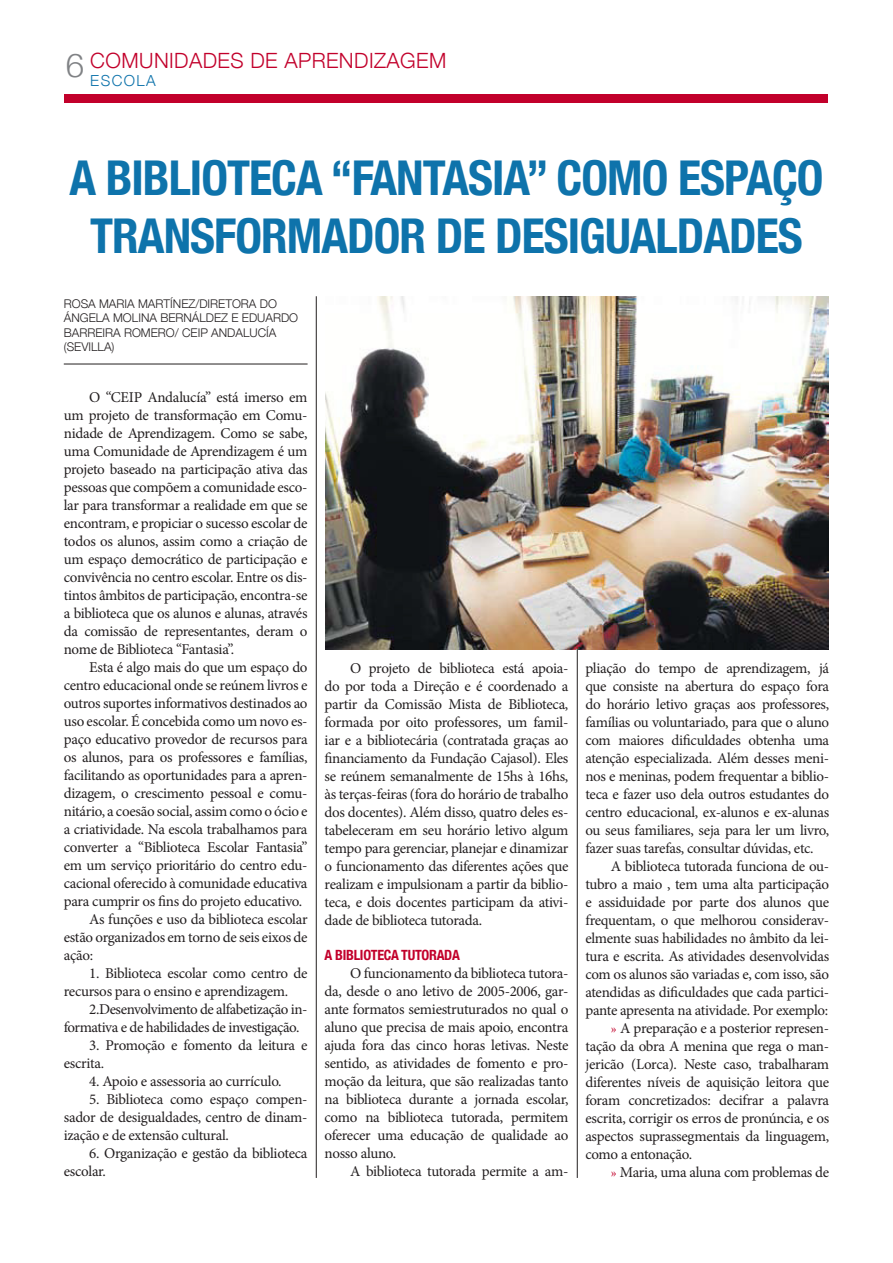
<style>
.page{position:relative;width:893px;height:1263px;background:#fff}
.page>*{position:absolute;margin:0;border:0;box-sizing:border-box;transform-origin:0 0}
.titulo{font:700 condensed 48px/57.6px "Helvetica Neue";letter-spacing:-.02em;color:#0e73ab;text-align:center}
.t1{font:300 33px "Helvetica Neue";color:#808285}
.t2{font:300 21px "Helvetica Neue";letter-spacing:.02em;color:#c2002b}
.t3{font:300 15.3px "Helvetica Neue";letter-spacing:.09em;color:#0e73ab}
.texto{font:15px/18px "Minion Pro";letter-spacing:-.02em;color:#231f20;text-align:justify}
.subtitulo{font:700 condensed 14.1px "Helvetica Neue";letter-spacing:-.02em;color:#c2002b}
.AUTOR{font:300 12px/14.4px "Helvetica Neue";color:#231f20}
.s1{font-size:13.5px;color:#c2002b}
</style>
<div class="page">
<div style="left:65px;top:94px;width:763px;height:9px;background:#c2002b"></div>
<hr style="left:64px;top:364px;width:244px;height:1px;background:#231f20">
<hr style="left:316px;top:296px;width:1px;height:882px;background:#231f20">
<hr style="left:577px;top:609px;width:1px;height:569px;background:#231f20">
<img style="left:325px;top:296px;width:503px;height:353px">
<p class="t1" style="left:66px;top:39px;width:20px">6</p>
<p class="t2" style="left:90px;top:44px;width:358px">COMUNIDADES DE APRENDIZAGEM</p>
<p class="t3" style="left:90px;top:68px;width:67px">ESCOLA</p>
<p class="titulo" style="left:69px;top:146px;width:755px">A BIBLIOTECA “FANTASIA” COMO ESPAÇO<br>TRANSFORMADOR DE DESIGUALDADES</p>
<p class="AUTOR" style="left:64px;top:296px;width:236px">ROSA MARIA MARTÍNEZ/DIRETORA DO<br>ÁNGELA MOLINA BERNÁLDEZ E EDUARDO<br>BARREIRA ROMERO/ CEIP ANDALUCÍA (SEVILLA)</p>
<p class="texto" style="left:64px;top:388px;width:245px;text-indent:26px">O “CEIP Andalucía” está imerso em um projeto de transformação em Comu&shy;nidade de Aprendizagem. Como se sabe, uma Comunidade de Aprendizagem é um projeto baseado na participação ativa das pessoas que compõem a comunidade esco&shy;lar para transformar a realidade em que se encontram, e propiciar o sucesso escolar de todos os alunos, assim como a criação de um espaço democrático de participação e convivência no centro escolar. Entre os dis&shy;tintos âmbitos de participação, encontra-se a biblioteca que os alunos e alunas, através da comissão de representantes, deram o nome de Biblioteca “Fantasia”.</p>
<p class="texto" style="left:64px;top:658px;width:245px;text-indent:26px">Esta é algo mais do que um espaço do centro educacional onde se reúnem livros e outros suportes informativos destinados ao uso escolar. É concebida como um novo es&shy;paço educativo provedor de recursos para os alunos, para os professores e famílias, facilitando as oportunidades para a apren&shy;dizagem, o crescimento pessoal e comu&shy;nitário, a coesão social, assim como o ócio e a criatividade. Na escola trabalhamos para converter a “Biblioteca Escolar Fantasia” em um serviço prioritário do centro edu&shy;cacional oferecido à comunidade educativa para cumprir os fins do projeto educativo.</p>
<p class="texto" style="left:64px;top:910px;width:245px;text-indent:26px">As funções e uso da biblioteca escolar estão organizados em torno de seis eixos de ação:</p>
<p class="texto" style="left:64px;top:964px;width:245px;text-indent:26px">1. Biblioteca escolar como centro de recursos para o ensino e aprendizagem.</p>
<p class="texto" style="left:64px;top:1000px;width:245px;text-indent:26px">2.Desenvolvimento de alfabetização in&shy;formativa e de habilidades de investigação.</p>
<p class="texto" style="left:64px;top:1036px;width:245px;text-indent:26px">3. Promoção e fomento da leitura e escrita.</p>
<p class="texto" style="left:89px;top:1072px;width:194px">4. Apoio e assessoria ao currículo.</p>
<p class="texto" style="left:64px;top:1090px;width:245px;text-indent:26px">5. Biblioteca como espaço compen&shy;sador de desigualdades, centro de dinam&shy;ização e de extensão cultural.</p>
<p class="texto" style="left:64px;top:1144px;width:245px;text-indent:26px">6. Organização e gestão da biblioteca escolar.</p>
<p class="texto" style="left:325px;top:659px;width:245px;text-indent:26px">O projeto de biblioteca está apoia&shy;do por toda a Direção e é coordenado a partir da Comissão Mista de Biblioteca, formada por oito professores, um famil&shy;iar e a bibliotecária (contratada graças ao financiamento da Fundação Cajasol). Eles se reúnem semanalmente de 15hs à 16hs, às terças-feiras (fora do horário de trabalho dos docentes). Além disso, quatro deles es&shy;tabeleceram em seu horário letivo algum tempo para gerenciar, planejar e dinamizar o funcionamento das diferentes ações que realizam e impulsionam a partir da biblio&shy;teca, e dois docentes participam da ativi&shy;dade de biblioteca tutorada.</p>
<p class="subtitulo" style="left:325px;top:943px;width:137px">A BIBLIOTECA TUTORADA</p>
<p class="texto" style="left:325px;top:964px;width:245px;text-indent:26px">O funcionamento da biblioteca tutora&shy;da, desde o ano letivo de 2005-2006, gar&shy;ante formatos semiestruturados no qual o aluno que precisa de mais apoio, encontra ajuda fora das cinco horas letivas. Neste sentido, as atividades de fomento e pro&shy;moção da leitura, que são realizadas tanto na biblioteca durante a jornada escolar, como na biblioteca tutorada, permitem oferecer uma educação de qualidade ao nosso aluno.</p>
<p class="texto" style="left:350px;top:1162px;width:220px">A biblioteca tutorada permite a am-</p>
<p class="texto" style="left:585px;top:659px;width:245px">pliação do tempo de aprendizagem, já que consiste na abertura do espaço fora do horário letivo graças aos professores, famílias ou voluntariado, para que o aluno com maiores dificuldades obtenha uma atenção especializada. Além desses meni&shy;nos e meninas, podem frequentar a biblio&shy;teca e fazer uso dela outros estudantes do centro educacional, ex-alunos e ex-alunas ou seus familiares, seja para ler um livro, fazer suas tarefas, consultar dúvidas, etc.</p>
<p class="texto" style="left:585px;top:857px;width:245px;text-indent:26px">A biblioteca tutorada funciona de ou&shy;tubro a maio , tem uma alta participação e assiduidade por parte dos alunos que frequentam, o que melhorou considerav&shy;elmente suas habilidades no âmbito da lei&shy;tura e escrita. As atividades desenvolvidas com os alunos são variadas e, com isso, são atendidas as dificuldades que cada partici&shy;pante apresenta na atividade. Por exemplo:</p>
<p class="texto" style="left:585px;top:1019px;width:245px;text-indent:26px"><span class="s1">»</span> A preparação e a posterior represen&shy;tação da obra A menina que rega o man&shy;jericão (Lorca). Neste caso, trabalharam diferentes níveis de aquisição leitora que foram concretizados: decifrar a palavra escrita, corrigir os erros de pronúncia, e os aspectos suprassegmentais da linguagem, como a entonação.</p>
<p class="texto" style="left:611px;top:1163px;width:220px"><span class="s1">»</span> Maria, uma aluna com problemas de</p>
</div>
